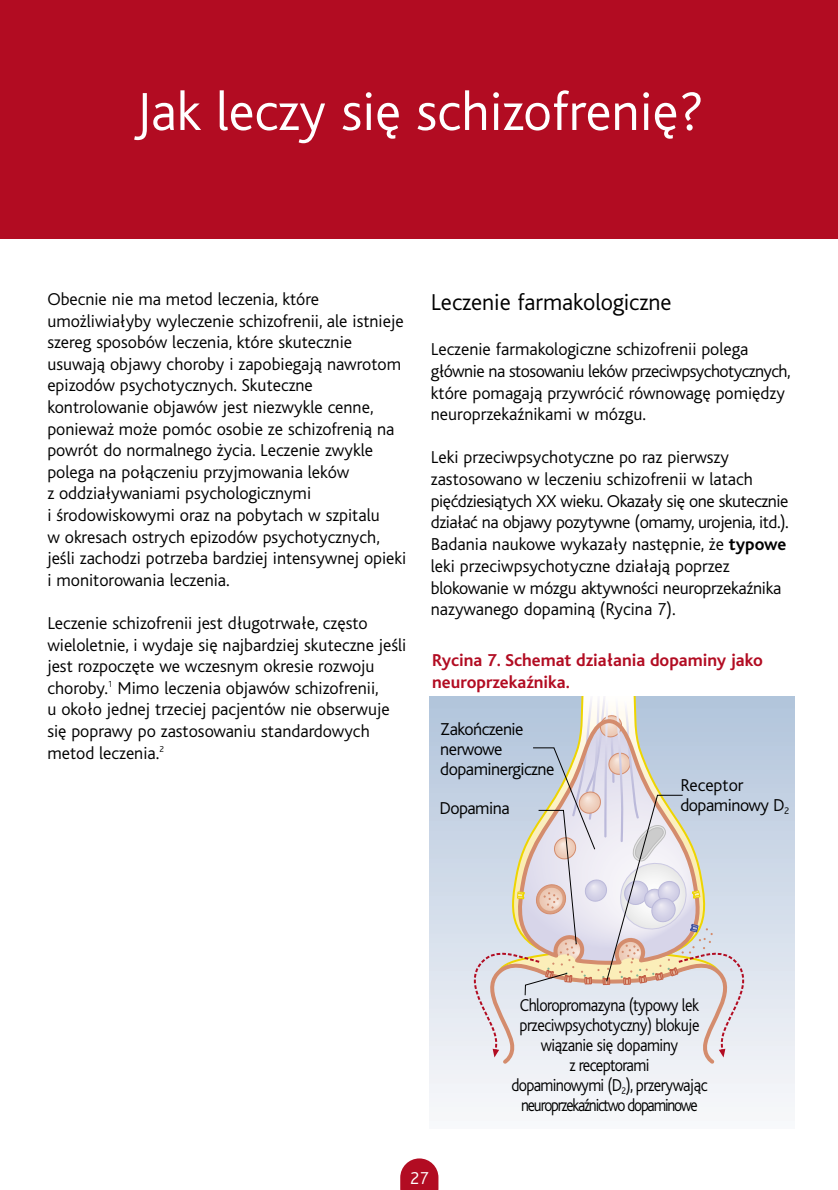
<style>
.page{position:relative;width:838px;height:1190px;background:#fff}
.page>*{position:absolute;margin:0;border:0;box-sizing:border-box;transform-origin:0 0}
.t1{font:300 56px "Bliss Pl";color:#fff}
.t2{font:300 24px "Bliss Pl";color:#000}
.t3{font:300 18px/21.6px "Bliss Pl";color:#000}
.t4{font:300 18px/20px "Bliss Pl";letter-spacing:-.035em;color:#000;text-align:center;scale:.9 1}
.t5{font:300 18px/20px "Bliss Pl";letter-spacing:-.025em;color:#000}
.t6{font:700 18px/21.6px "Bliss Pl";color:#b20c22}
.t7{font:300 18px "Bliss Pl";color:#fff}
.s1{font-weight:700}
</style>
<div class="page">
<div style="left:0;top:0;width:838px;height:238px;background:#b20c22"></div>
<svg style="left:400px;top:1158px;width:38px;height:32px"></svg>
<hr style="left:430px;top:697px;width:364px;height:3px;background:#b1c5db">
<div style="left:430px;top:699px;width:364px;height:6px;background:#b2c5db"></div>
<div style="left:430px;top:704px;width:364px;height:6px;background:#b2c5db"></div>
<div style="left:430px;top:709px;width:364px;height:5px;background:#b4c7dd"></div>
<div style="left:430px;top:713px;width:364px;height:6px;background:#b4c7dd"></div>
<div style="left:430px;top:718px;width:364px;height:6px;background:#b5c8dd"></div>
<div style="left:430px;top:723px;width:364px;height:5px;background:#b6c8dd"></div>
<div style="left:430px;top:727px;width:364px;height:6px;background:#b7c8dd"></div>
<div style="left:430px;top:732px;width:364px;height:6px;background:#b7c9de"></div>
<div style="left:430px;top:737px;width:364px;height:5px;background:#b8c9de"></div>
<div style="left:430px;top:741px;width:364px;height:6px;background:#b9cade"></div>
<div style="left:430px;top:746px;width:364px;height:6px;background:#bacbe0"></div>
<div style="left:430px;top:751px;width:364px;height:5px;background:#bbcbe0"></div>
<div style="left:430px;top:755px;width:364px;height:6px;background:#bccce0"></div>
<div style="left:430px;top:760px;width:364px;height:6px;background:#bdcce0"></div>
<div style="left:430px;top:765px;width:364px;height:6px;background:#bdcde0"></div>
<div style="left:430px;top:769px;width:364px;height:6px;background:#becee1"></div>
<div style="left:430px;top:774px;width:364px;height:6px;background:#bfcee1"></div>
<div style="left:430px;top:779px;width:364px;height:6px;background:#c0cee1"></div>
<div style="left:430px;top:783px;width:364px;height:6px;background:#c1cfe2"></div>
<div style="left:430px;top:788px;width:364px;height:6px;background:#c2d0e2"></div>
<div style="left:430px;top:793px;width:364px;height:6px;background:#c3d1e3"></div>
<div style="left:430px;top:798px;width:364px;height:5px;background:#c3d1e3"></div>
<div style="left:430px;top:802px;width:364px;height:6px;background:#c4d1e3"></div>
<div style="left:430px;top:807px;width:364px;height:6px;background:#c5d2e3"></div>
<div style="left:430px;top:812px;width:364px;height:5px;background:#c5d2e3"></div>
<div style="left:430px;top:816px;width:364px;height:6px;background:#c6d2e3"></div>
<div style="left:430px;top:821px;width:364px;height:6px;background:#c7d4e5"></div>
<div style="left:430px;top:826px;width:364px;height:5px;background:#c8d4e5"></div>
<div style="left:430px;top:830px;width:364px;height:6px;background:#c9d5e6"></div>
<div style="left:430px;top:835px;width:364px;height:6px;background:#c9d5e6"></div>
<div style="left:430px;top:840px;width:364px;height:6px;background:#cad6e6"></div>
<div style="left:430px;top:844px;width:364px;height:6px;background:#cbd6e6"></div>
<div style="left:430px;top:849px;width:364px;height:6px;background:#cbd7e6"></div>
<div style="left:430px;top:854px;width:364px;height:6px;background:#ccd7e6"></div>
<div style="left:430px;top:858px;width:364px;height:6px;background:#cdd8e8"></div>
<div style="left:430px;top:863px;width:364px;height:6px;background:#ced9e8"></div>
<div style="left:430px;top:868px;width:364px;height:6px;background:#cedae8"></div>
<div style="left:430px;top:873px;width:364px;height:5px;background:#cfdae8"></div>
<div style="left:430px;top:877px;width:364px;height:6px;background:#d0dae8"></div>
<div style="left:430px;top:882px;width:364px;height:6px;background:#d0dbe9"></div>
<div style="left:430px;top:887px;width:364px;height:5px;background:#d1dbe9"></div>
<div style="left:430px;top:891px;width:364px;height:6px;background:#d2dce9"></div>
<div style="left:430px;top:896px;width:364px;height:6px;background:#d3ddeb"></div>
<div style="left:430px;top:901px;width:364px;height:5px;background:#d3ddeb"></div>
<div style="left:430px;top:905px;width:364px;height:6px;background:#d4deeb"></div>
<div style="left:430px;top:910px;width:364px;height:6px;background:#d5deeb"></div>
<div style="left:430px;top:915px;width:364px;height:6px;background:#d5dfeb"></div>
<div style="left:430px;top:919px;width:364px;height:6px;background:#d6dfec"></div>
<div style="left:430px;top:924px;width:364px;height:6px;background:#d7e0ec"></div>
<div style="left:430px;top:929px;width:364px;height:6px;background:#d7e0ec"></div>
<div style="left:430px;top:933px;width:364px;height:6px;background:#d9e1ed"></div>
<div style="left:430px;top:938px;width:364px;height:6px;background:#d9e2ed"></div>
<div style="left:430px;top:943px;width:364px;height:6px;background:#dae3ee"></div>
<div style="left:430px;top:948px;width:364px;height:5px;background:#dbe3ee"></div>
<div style="left:430px;top:952px;width:364px;height:6px;background:#dce3ee"></div>
<div style="left:430px;top:957px;width:364px;height:6px;background:#dce4ee"></div>
<div style="left:430px;top:962px;width:364px;height:5px;background:#dde4ee"></div>
<div style="left:430px;top:966px;width:364px;height:6px;background:#dee4ee"></div>
<div style="left:430px;top:971px;width:364px;height:6px;background:#dfe6f0"></div>
<div style="left:430px;top:976px;width:364px;height:5px;background:#e0e6f0"></div>
<div style="left:430px;top:980px;width:364px;height:6px;background:#e1e7f0"></div>
<div style="left:430px;top:985px;width:364px;height:6px;background:#e1e7f0"></div>
<div style="left:430px;top:990px;width:364px;height:6px;background:#e2e8f0"></div>
<div style="left:430px;top:994px;width:364px;height:6px;background:#e3e8f1"></div>
<div style="left:430px;top:999px;width:364px;height:6px;background:#e4e9f1"></div>
<div style="left:430px;top:1004px;width:364px;height:6px;background:#e4e9f1"></div>
<div style="left:430px;top:1008px;width:364px;height:6px;background:#e6eaf2"></div>
<div style="left:430px;top:1013px;width:364px;height:6px;background:#e6ebf2"></div>
<div style="left:430px;top:1018px;width:364px;height:6px;background:#e7ecf3"></div>
<div style="left:430px;top:1023px;width:364px;height:5px;background:#e8ecf3"></div>
<div style="left:430px;top:1027px;width:364px;height:6px;background:#e9ecf3"></div>
<div style="left:430px;top:1032px;width:364px;height:6px;background:#e9edf3"></div>
<div style="left:430px;top:1037px;width:364px;height:5px;background:#eaedf3"></div>
<div style="left:430px;top:1041px;width:364px;height:6px;background:#ebeef3"></div>
<div style="left:430px;top:1046px;width:364px;height:6px;background:#eceff5"></div>
<div style="left:430px;top:1051px;width:364px;height:5px;background:#edeff5"></div>
<div style="left:430px;top:1055px;width:364px;height:6px;background:#edf0f5"></div>
<div style="left:430px;top:1060px;width:364px;height:6px;background:#eef1f6"></div>
<div style="left:430px;top:1065px;width:364px;height:5px;background:#eff1f6"></div>
<div style="left:430px;top:1069px;width:364px;height:6px;background:#eff2f6"></div>
<div style="left:430px;top:1074px;width:364px;height:6px;background:#f0f2f6"></div>
<div style="left:430px;top:1079px;width:364px;height:6px;background:#f1f2f6"></div>
<div style="left:430px;top:1083px;width:364px;height:6px;background:#f2f4f8"></div>
<div style="left:430px;top:1088px;width:364px;height:6px;background:#f2f4f8"></div>
<div style="left:430px;top:1093px;width:364px;height:6px;background:#f3f5f9"></div>
<div style="left:430px;top:1097px;width:364px;height:6px;background:#f4f5f9"></div>
<div style="left:430px;top:1102px;width:364px;height:6px;background:#f4f6f9"></div>
<div style="left:430px;top:1107px;width:364px;height:6px;background:#f5f7f9"></div>
<div style="left:430px;top:1112px;width:364px;height:5px;background:#f6f7f9"></div>
<div style="left:430px;top:1116px;width:364px;height:6px;background:#f6f7f9"></div>
<div style="left:430px;top:1121px;width:364px;height:6px;background:#f7f9fb"></div>
<hr style="left:430px;top:1126px;width:364px;height:3px;background:#f8f9fb">
<svg style="left:473px;top:697px;width:272px;height:367px"></svg>
<h1 class="t1" style="left:135px;top:90px;width:570px">Jak leczy się schizofrenię?</h1>
<p class="t3" style="left:47px;top:290px;width:361px">Obecnie nie ma metod leczenia, które umożliwiałyby wyleczenie schizofrenii, ale istnieje szereg sposobów leczenia, które skutecznie usuwają objawy choroby i zapobiegają nawrotom epizodów psychotycznych. Skuteczne kontrolowanie objawów jest niezwykle cenne, ponieważ może pomóc osobie ze schizofrenią na powrót do normalnego życia. Leczenie zwykle polega na połączeniu przyjmowania leków<br>z oddziaływaniami psychologicznymi<br>i środowiskowymi oraz na pobytach w szpitalu<br>w okresach ostrych epizodów psychotycznych, jeśli zachodzi potrzeba bardziej intensywnej opieki i monitorowania leczenia.</p>
<p class="t3" style="left:47px;top:614px;width:361px">Leczenie schizofrenii jest długotrwałe, często wieloletnie, i wydaje się najbardziej skuteczne jeśli jest rozpoczęte we wczesnym okresie rozwoju choroby.<sup>1</sup> Mimo leczenia objawów schizofrenii,<br>u około jednej trzeciej pacjentów nie obserwuje się poprawy po zastosowaniu standardowych metod leczenia.<sup>2</sup></p>
<h2 class="t2" style="left:431px;top:292px;width:242px">Leczenie farmakologiczne</h2>
<p class="t3" style="left:431px;top:340px;width:361px">Leczenie farmakologiczne schizofrenii polega głównie na stosowaniu leków przeciwpsychotycznych, które pomagają przywrócić równowagę pomiędzy neuroprzekaźnikami w mózgu.</p>
<p class="t3" style="left:431px;top:448px;width:359px">Leki przeciwpsychotyczne po raz pierwszy zastosowano w leczeniu schizofrenii w latach pięćdziesiątych XX wieku. Okazały się one skutecznie działać na objawy pozytywne (omamy, urojenia, itd.).<br>Badania naukowe wykazały następnie, że <span class="s1">typowe </span>leki przeciwpsychotyczne działają poprzez blokowanie w mózgu aktywności neuroprzekaźnika nazywanego dopaminą (Rycina 7).</p>
<p class="t6" style="left:432px;top:651px;width:332px">Rycina 7. Schemat działania dopaminy jako neuroprzekaźnika.</p>
<p class="t5" style="left:440px;top:720px;width:116px">Zakończenie nerwowe dopaminergiczne</p>
<p class="t5" style="left:439px;top:800px;width:72px">Dopamina</p>
<p class="t5" style="left:680px;top:777px;width:110px">Receptor dopaminowy D<sub>2</sub></p>
<p class="t4" style="left:511px;top:997px;width:219px">Chloropromazyna (typowy lek przeciwpsychotyczny) blokuje wiązanie się dopaminy<br>z receptorami<br>dopaminowymi (D<sub>2</sub>), przerywając neuroprzekaźnictwo dopaminowe</p>
<p class="t7" style="left:410px;top:1171px;width:20px">27</p>
</div>
